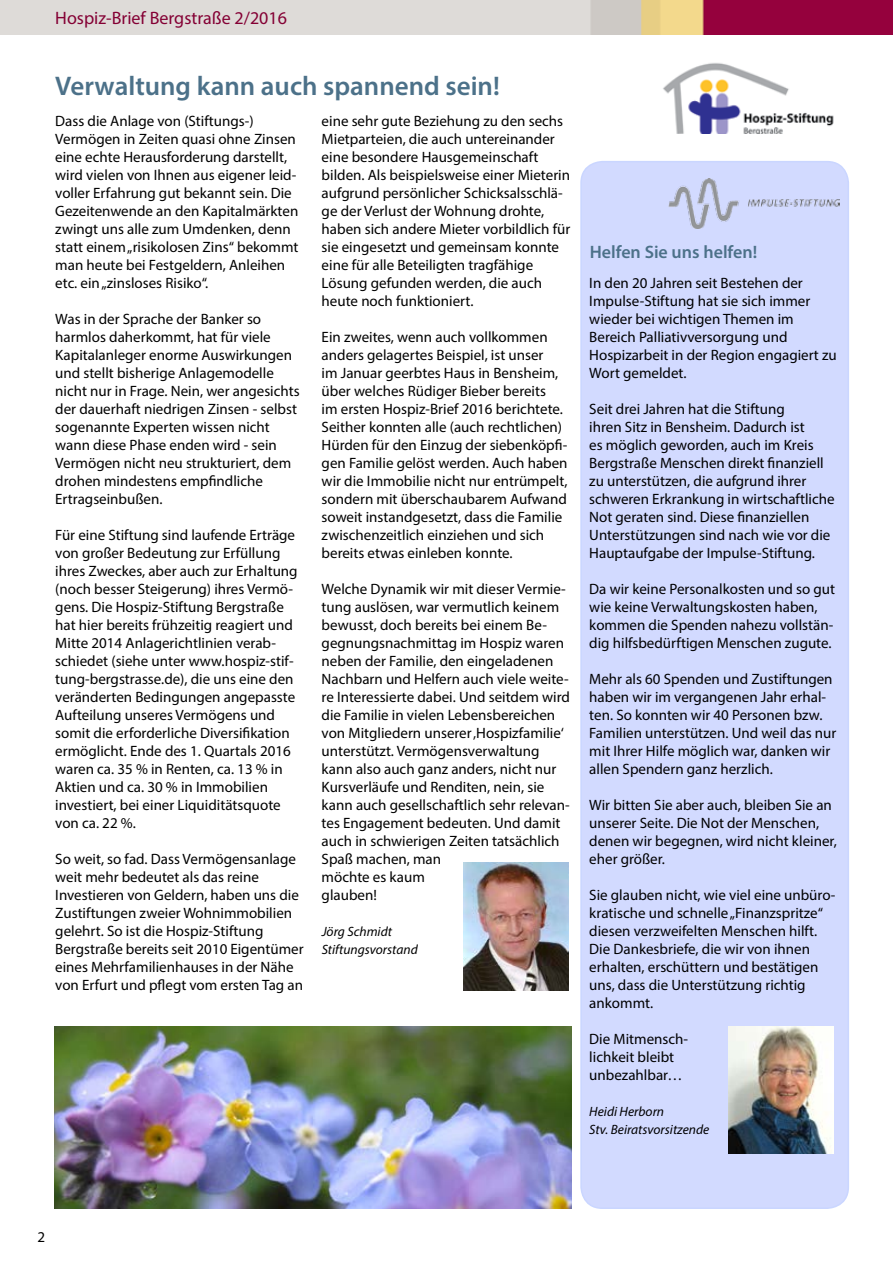
<style>
.page{position:relative;width:893px;height:1263px;background:#fff}
.page>*{position:absolute;margin:0;border:0;box-sizing:border-box;transform-origin:0 0}
.t1{font:600 27px "Myriad Pro";color:#4c7189}
.t2{font:18px "Myriad Pro";color:#840034}
.t3{font:600 18px "Myriad Pro";color:#4c7189}
.t4{font:15px/18px "Myriad Pro";color:#000}
.t5{font:italic 13.5px/18px "Myriad Pro";color:#000}
</style>
<div class="page">
<img style="left:0;top:0;width:893px;height:34px">
<img style="left:663px;top:63px;width:171px;height:71px">
<img style="left:464px;top:863px;width:104px;height:127px">
<img style="left:54px;top:1026px;width:517px;height:183px">
<div style="left:581px;top:162px;width:267px;height:1046px;background:#d2daff;border-radius:21px"></div>
<div style="left:580px;top:161px;width:269px;height:1048px;border:2px solid #cad6ff;border-radius:21px"></div>
<img style="left:669px;top:178px;width:171px;height:50px">
<img style="left:729px;top:1026px;width:104px;height:128px">
<p class="t2" style="left:55px;top:7px;width:233px">Hospiz-Brief Bergstraße 2/2016</p>
<h1 class="t1" style="left:55px;top:69px;width:446px">Verwaltung kann auch spannend sein!</h1>
<p class="t4" style="left:55px;top:112px;width:245px">Dass die Anlage von (Stiftungs-)<br>Vermögen in Zeiten quasi ohne Zinsen eine echte Herausforderung darstellt, wird vielen von Ihnen aus eigener leid&shy;voller Erfahrung gut bekannt sein. Die Gezeitenwende an den Kapitalmärkten zwingt uns alle zum Umdenken, denn statt einem „risikolosen Zins“ bekommt man heute bei Festgeldern, Anleihen etc. ein „zinsloses Risiko“.</p>
<p class="t4" style="left:55px;top:310px;width:246px">Was in der Sprache der Banker so harmlos daherkommt, hat für viele Kapitalanleger enorme Auswirkungen und stellt bisherige Anlagemodelle nicht nur in Frage. Nein, wer angesichts der dauerhaft niedrigen Zinsen - selbst sogenannte Experten wissen nicht wann diese Phase enden wird - sein Vermögen nicht neu strukturiert, dem drohen mindestens empfindliche Ertragseinbußen.</p>
<p class="t4" style="left:55px;top:526px;width:244px">Für eine Stiftung sind laufende Erträge von großer Bedeutung zur Erfüllung ihres Zweckes, aber auch zur Erhaltung (noch besser Steigerung) ihres Vermö&shy;gens. Die Hospiz-Stiftung Bergstraße hat hier bereits frühzeitig reagiert und Mitte 2014 Anlagerichtlinien verab&shy;schiedet (siehe unter www.hospiz-stif&shy;tung-bergstrasse.de), die uns eine den veränderten Bedingungen angepasste Aufteilung unseres Vermögens und somit die erforderliche Diversifikation ermöglicht. Ende des 1. Quartals 2016 waren ca. 35 % in Renten, ca. 13 % in Aktien und ca. 30 % in Immobilien investiert, bei einer Liquiditätsquote von ca. 22 %.</p>
<p class="t4" style="left:55px;top:850px;width:250px">So weit, so fad. Dass Vermögensanlage weit mehr bedeutet als das reine Investieren von Geldern, haben uns die Zustiftungen zweier Wohnimmobilien gelehrt. So ist die Hospiz-Stiftung Bergstraße bereits seit 2010 Eigentümer eines Mehrfamilienhauses in der Nähe von Erfurt und pflegt vom ersten Tag an</p>
<p class="t4" style="left:322px;top:112px;width:250px">eine sehr gute Beziehung zu den sechs Mietparteien, die auch untereinander eine besondere Hausgemeinschaft bilden. Als beispielsweise einer Mieterin aufgrund persönlicher Schicksalsschlä&shy;ge der Verlust der Wohnung drohte, haben sich andere Mieter vorbildlich für sie eingesetzt und gemeinsam konnte eine für alle Beteiligten tragfähige Lösung gefunden werden, die auch heute noch funktioniert.</p>
<p class="t4" style="left:322px;top:328px;width:247px">Ein zweites, wenn auch vollkommen anders gelagertes Beispiel, ist unser<br>im Januar geerbtes Haus in Bensheim, über welches Rüdiger Bieber bereits<br>im ersten Hospiz-Brief 2016 berichtete.<br>Seither konnten alle (auch rechtlichen)<br>Hürden für den Einzug der siebenköpfi&shy;gen Familie gelöst werden. Auch haben wir die Immobilie nicht nur entrümpelt, sondern mit überschaubarem Aufwand soweit instandgesetzt, dass die Familie zwischenzeitlich einziehen und sich bereits etwas einleben konnte.</p>
<p class="t4" style="left:322px;top:580px;width:250px">Welche Dynamik wir mit dieser Vermie&shy;tung auslösen, war vermutlich keinem bewusst, doch bereits bei einem Be&shy;gegnungsnachmittag im Hospiz waren neben der Familie, den eingeladenen Nachbarn und Helfern auch viele weite&shy;re Interessierte dabei. Und seitdem wird die Familie in vielen Lebensbereichen von Mitgliedern unserer ‚Hospizfamilie‘ unterstützt. Vermögensverwaltung kann also auch ganz anders, nicht nur Kursverläufe und Renditen, nein, sie kann auch gesellschaftlich sehr relevan&shy;tes Engagement bedeuten. Und damit auch in schwierigen Zeiten tatsächlich Spaß machen, man<br>möchte es kaum<br>glauben!</p>
<p class="t5" style="left:322px;top:922px;width:98px">Jörg Schmidt<br>Stiftungsvorstand</p>
<p class="t3" style="left:590px;top:240px;width:169px">Helfen Sie uns helfen!</p>
<p class="t4" style="left:589px;top:274px;width:249px">In den 20 Jahren seit Bestehen der<br>Impulse-Stiftung hat sie sich immer wieder bei wichtigen Themen im<br>Bereich Palliativversorgung und<br>Hospizarbeit in der Region engagiert zu<br>Wort gemeldet.</p>
<p class="t4" style="left:589px;top:400px;width:247px">Seit drei Jahren hat die Stiftung<br>ihren Sitz in Bensheim. Dadurch ist<br>es möglich geworden, auch im Kreis Bergstraße Menschen direkt finanziell zu unterstützen, die aufgrund ihrer schweren Erkrankung in wirtschaftliche Not geraten sind. Diese finanziellen Unterstützungen sind nach wie vor die Hauptaufgabe der Impulse-Stiftung.</p>
<p class="t4" style="left:589px;top:580px;width:247px">Da wir keine Personalkosten und so gut wie keine Verwaltungskosten haben, kommen die Spenden nahezu vollstän&shy;dig hilfsbedürftigen Menschen zugute.</p>
<p class="t4" style="left:589px;top:670px;width:248px">Mehr als 60 Spenden und Zustiftungen haben wir im vergangenen Jahr erhal&shy;ten. So konnten wir 40 Personen bzw.<br>Familien unterstützen. Und weil das nur mit Ihrer Hilfe möglich war, danken wir allen Spendern ganz herzlich.</p>
<p class="t4" style="left:589px;top:796px;width:249px">Wir bitten Sie aber auch, bleiben Sie an unserer Seite. Die Not der Menschen, denen wir begegnen, wird nicht kleiner, eher größer.</p>
<p class="t4" style="left:589px;top:886px;width:248px">Sie glauben nicht, wie viel eine unbüro&shy;kratische und schnelle „Finanzspritze“ diesen verzweifelten Menschen hilft.<br>Die Dankesbriefe, die wir von ihnen erhalten, erschüttern und bestätigen uns, dass die Unterstützung richtig ankommt.</p>
<p class="t4" style="left:589px;top:1030px;width:100px">Die Mitmensch&shy;lichkeit bleibt unbezahlbar…</p>
<p class="t5" style="left:589px;top:1102px;width:122px">Heidi Herborn<br>Stv. Beiratsvorsitzende</p>
<p class="t4" style="left:38px;top:1228px;width:9px">2</p>
</div>
